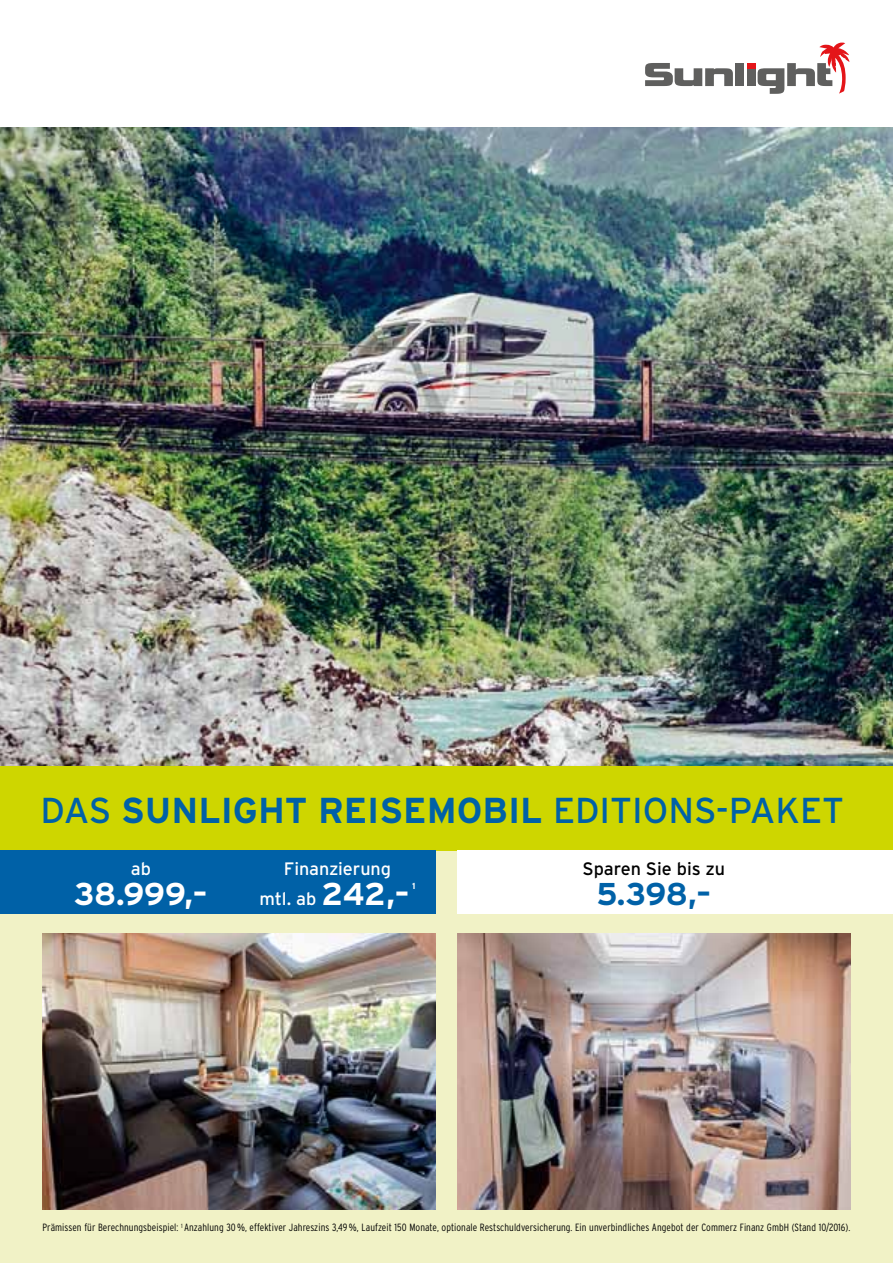
<style>
.page{position:relative;width:893px;height:1263px;background:#fff}
.page>*{position:absolute;margin:0;border:0;box-sizing:border-box;transform-origin:0 0}
.t1{font:700 36px "Interstate";color:#0061a7}
.t2{font:700 31.5px "Interstate";color:#fff}
.t3{font:700 31.5px "Interstate";color:#0061a7}
.t4{font:18px/30px "Interstate";letter-spacing:-.005em;color:#fff;text-align:center}
.t5{font:18px "Interstate";color:#000}
.t6{font:300 condensed 10.5px "Interstate";letter-spacing:.005em;color:#000}
.t7{font:700 8.7px "Interstate";color:#fff}
.s1{font-weight:400}
.s2{font-weight:700;font-size:31.5px}
</style>
<div class="page">
<div style="left:0;top:850px;width:893px;height:413px;background:#f1f2c6"></div>
<div style="left:0;top:765px;width:893px;height:85px;background:#ced600"></div>
<div style="left:0;top:850px;width:436px;height:64px;background:#0061a7"></div>
<div style="left:457px;top:850px;width:436px;height:64px;background:#fff"></div>
<img style="left:0;top:128px;width:893px;height:637px">
<img style="left:43px;top:933px;width:393px;height:277px">
<img style="left:457px;top:933px;width:393px;height:277px">
<svg style="left:645px;top:43px;width:204px;height:51px"></svg>
<h1 class="t1" style="left:40px;top:790px;width:805px"><span class="s1">DAS</span> SUNLIGHT REISEMOBIL <span class="s1">EDITIONS-PAKET</span></h1>
<h3 class="t4" style="left:131px;top:853px;width:22px">ab</h3>
<h2 class="t2" style="left:74px;top:876px;width:135px">38.999,–</h2>
<h3 class="t5" style="left:582px;top:858px;width:144px">Sparen Sie bis zu</h3>
<h2 class="t3" style="left:596px;top:876px;width:116px">5.398,–</h2>
<h3 class="t4" style="left:260px;top:853px;width:151px">Finanzierung<br>mtl. ab <span class="s2">242,–</span></h3>
<p class="t7" style="left:412px;top:881px;width:5px">1</p>
<p class="t6" style="left:43px;top:1221px;width:809px">Prämissen für Berechnungsbeispiel: <sup>1</sup> Anzahlung 30%, effektiver Jahreszins 3,49%, Laufzeit 150 Monate, optionale Restschuldversicherung. Ein unverbindliches Angebot der Commerz Finanz GmbH (Stand 10/2016).</p>
</div>
